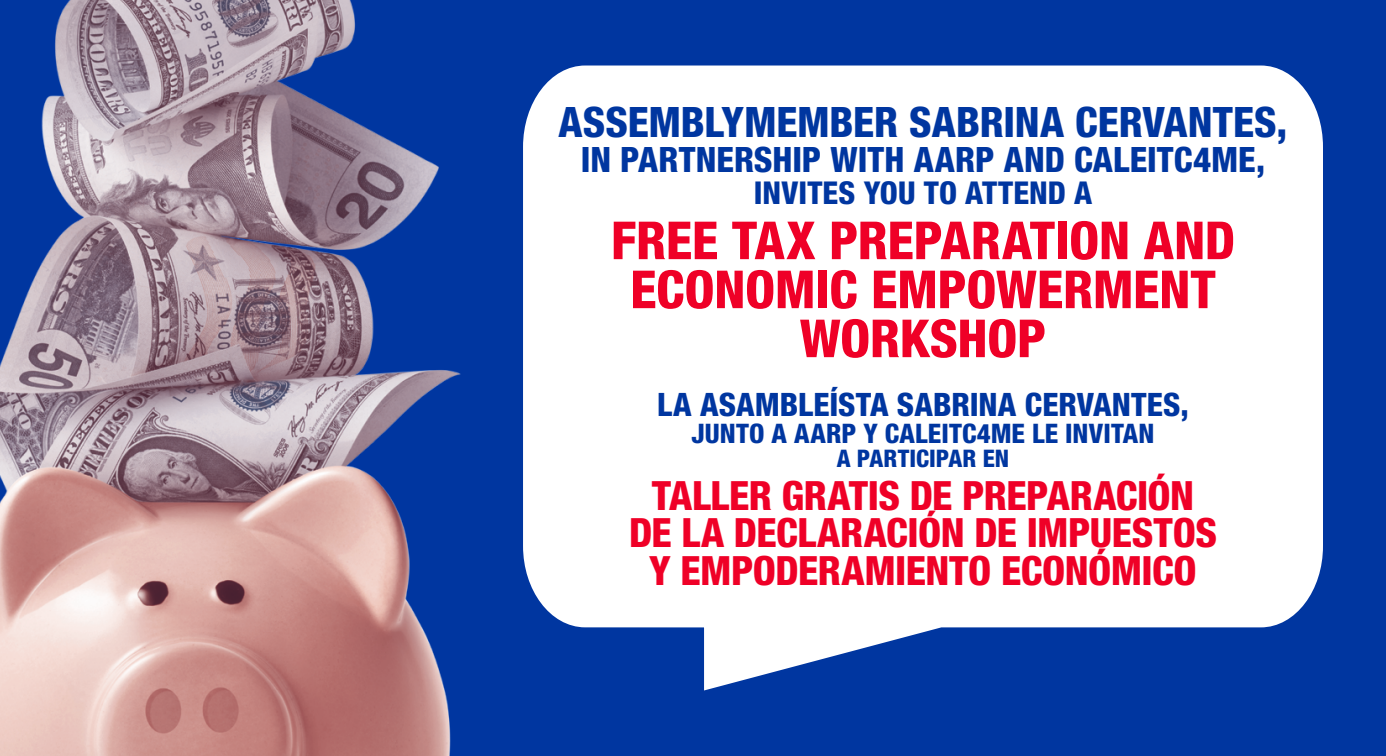
<style>
.page{position:relative;width:1386px;height:756px;background:#0036a0}
.page>*{position:absolute;margin:0;border:0;box-sizing:border-box;transform-origin:0 0}
.t1{font:800 condensed 52.5px/49px "Helvetica Neue LT Pro";letter-spacing:-.005em;color:#ef0027;text-align:center}
.t2{font:800 condensed 42px "Helvetica Neue LT Pro";letter-spacing:-.005em;color:#0036a0}
.t3{font:800 condensed 40.43px/37.6px "Helvetica Neue LT Pro";letter-spacing:-.015em;color:#ef0027;text-align:center}
.t4{font:800 condensed 35px "Helvetica Neue LT Pro";color:#0036a0}
.t5{font:800 condensed 32.38px "Helvetica Neue LT Pro";color:#0036a0}
.t6{font:800 condensed 31.5px "Helvetica Neue LT Pro";letter-spacing:.005em;color:#0036a0}
.t7{font:800 condensed 26.95px "Helvetica Neue LT Pro";letter-spacing:.005em;color:#0036a0}
.t8{font:800 condensed 24.32px "Helvetica Neue LT Pro";color:#0036a0}
</style>
<div class="page">
<img style="left:0;top:0;width:461px;height:756px">
<svg style="left:523px;top:65px;width:800px;height:626px"></svg>
<p class="t2" style="left:559px;top:97px;width:730px">ASSEMBLYMEMBER SABRINA CERVANTES,</p>
<p class="t4" style="left:581px;top:139px;width:686px">IN PARTNERSHIP WITH AARP AND CALEITC4ME,</p>
<p class="t6" style="left:754px;top:173px;width:340px">INVITES YOU TO ATTEND A</p>
<p class="t1" style="left:611px;top:215px;width:626px">FREE TAX PREPARATION AND<br>ECONOMIC EMPOWERMENT<br>WORKSHOP</p>
<p class="t5" style="left:657px;top:385px;width:533px">LA ASAMBLEÍSTA SABRINA CERVANTES,</p>
<p class="t7" style="left:692px;top:417px;width:465px">JUNTO A AARP Y CALEITC4ME LE INVITAN</p>
<p class="t8" style="left:837px;top:443px;width:174px">A PARTICIPAR EN</p>
<p class="t3" style="left:629px;top:476px;width:590px">TALLER GRATIS DE PREPARACIÓN<br>DE LA DECLARACIÓN DE IMPUESTOS<br>Y EMPODERAMIENTO ECONÓMICO</p>
</div>
